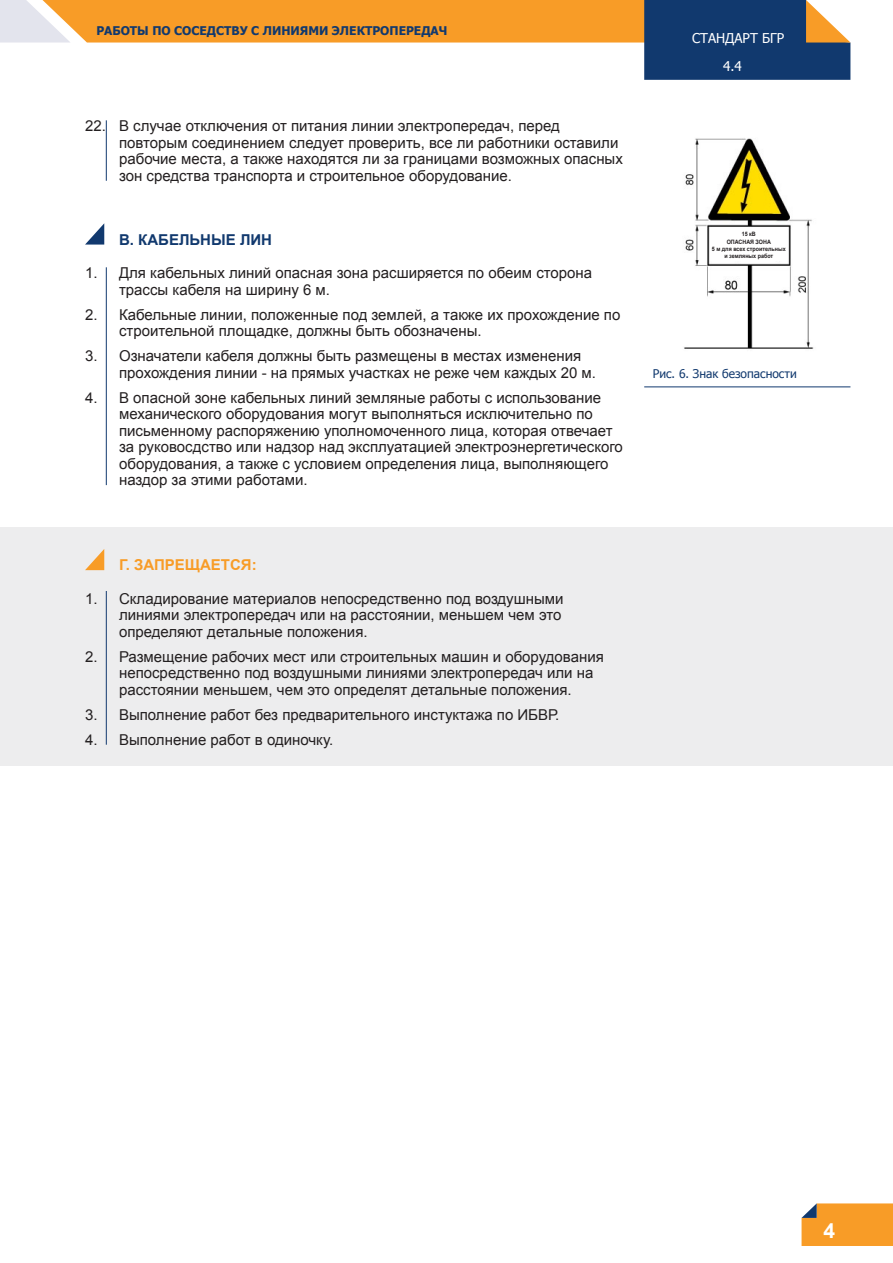
<style>
.page{position:relative;width:893px;height:1263px;background:#fff}
.page>*{position:absolute;margin:0;border:0;box-sizing:border-box;transform-origin:0 0}
.tekst{font:700 21px "Arial";color:#fff}
.Tekst_numerowany{font:15px/16.5px "Arial";color:#231f20}
.Tytulik{font:700 15px "Arial";color:#11396e}
.Tytulik-2{font:700 15px "Arial";color:#f89c27}
.t1{font:13.5px "Tahoma";color:#fff}
.t2{font:700 12px "Tahoma";color:#11396e}
.podpis_zdjęcia{font:12px "Tahoma";color:#11396e}
.t3{font:700 6px/7.2px "Arial";color:#231f20;text-align:center;scale:.9 1}
</style>
<div class="page">
<svg style="left:801px;top:1203px;width:92px;height:43px;background:#f19d32"></svg>
<svg style="left:0;top:0;width:850px;height:80px"></svg>
<hr style="left:106px;top:267px;width:1px;height:218px;background:#11396e">
<hr style="left:106px;top:120px;width:1px;height:61px;background:#11396e">
<svg style="left:85px;top:223px;width:19px;height:22px"></svg>
<img style="left:684px;top:138px;width:130px;height:211px">
<hr style="left:644px;top:386px;width:206px;height:1px;background:#11396e">
<div style="left:0;top:528px;width:893px;height:238px;background:#ededee"></div>
<svg style="left:85px;top:549px;width:19px;height:21px"></svg>
<hr style="left:106px;top:591px;width:1px;height:154px;background:#11396e">
<div style="left:711px;top:229px;width:76px;height:32px;background:#fff"></div>
<p class="t2" style="left:96px;top:23px;width:352px">РАБОТЫ ПО СОСЕДСТВУ С ЛИНИЯМИ ЭЛЕКТРОПЕРЕДАЧ</p>
<p class="Tekst_numerowany" style="left:119px;top:118px;width:505px;text-indent:-34px">22. В случае отключения от питания линии электропередач, перед повторым соединением следует проверить, все ли работники оставили рабочие места, а также находятся ли за границами возможных опасных зон средства транспорта и строительное оборудование.</p>
<p class="Tytulik" style="left:119px;top:229px;width:155px">В. КАБЕЛЬНЫЕ ЛИН</p>
<p class="Tekst_numerowany" style="left:119px;top:265px;width:475px;text-indent:-34px">1. Для кабельных линий опасная зона расширяется по обеим сторона трассы кабеля на ширину 6 м.</p>
<p class="Tekst_numerowany" style="left:119px;top:306px;width:503px;text-indent:-34px">2. Кабельные линии, положенные под землей, а также их прохождение по строительной площадке, должны быть обозначены.</p>
<p class="Tekst_numerowany" style="left:119px;top:348px;width:478px;text-indent:-34px">3. Означатели кабеля должны быть размещены в местах изменения прохождения линии - на прямых участках не реже чем каждых 20 м.</p>
<p class="Tekst_numerowany" style="left:119px;top:389px;width:505px;text-indent:-34px">4. В опасной зоне кабельных линий земляные работы с использование механического оборудования могут выполняться исключительно по письменному распоряжению уполномоченного лица, которая отвечает за руковосдство или надзор над эксплуатацией электроэнергетического оборудования, а также с условием определения лица, выполняющего наздор за этими работами.</p>
<p class="Tytulik-2" style="left:119px;top:555px;width:139px">Г. ЗАПРЕЩАЕТСЯ:</p>
<p class="Tekst_numerowany" style="left:119px;top:590px;width:446px;text-indent:-34px">1. Складирование материалов непосредственно под воздушными линиями электропередач или на расстоянии, меньшем чем это определяют детальные положения.</p>
<p class="Tekst_numerowany" style="left:119px;top:648px;width:486px;text-indent:-34px">2. Размещение рабочих мест или строительных машин и оборудования непосредственно под воздушными линиями электропередач или на расстоянии меньшем, чем это определят детальные положения.</p>
<p class="Tekst_numerowany" style="left:85px;top:706px;width:476px">3. Выполнение работ без предварительного инстуктажа по ИБВР.</p>
<p class="Tekst_numerowany" style="left:85px;top:731px;width:250px">4. Выполнение работ в одиночку.</p>
<p class="t1" style="left:692px;top:29px;width:94px">СТАНДАРТ БГР</p>
<p class="t1" style="left:723px;top:57px;width:20px">4.4</p>
<p class="t3" style="left:742px;top:231px;width:17px">15 кВ</p>
<p class="t3" style="left:727px;top:238px;width:51px">ОПАСНАЯ ЗОНА</p>
<p class="t3" style="left:712px;top:245px;width:84px">5 м для всех строительных и земляных работ</p>
<p class="podpis_zdjęcia" style="left:653px;top:366px;width:146px">Рис. 6. Знак безопасности</p>
<p class="tekst" style="left:823px;top:1217px;width:13px">4</p>
</div>
